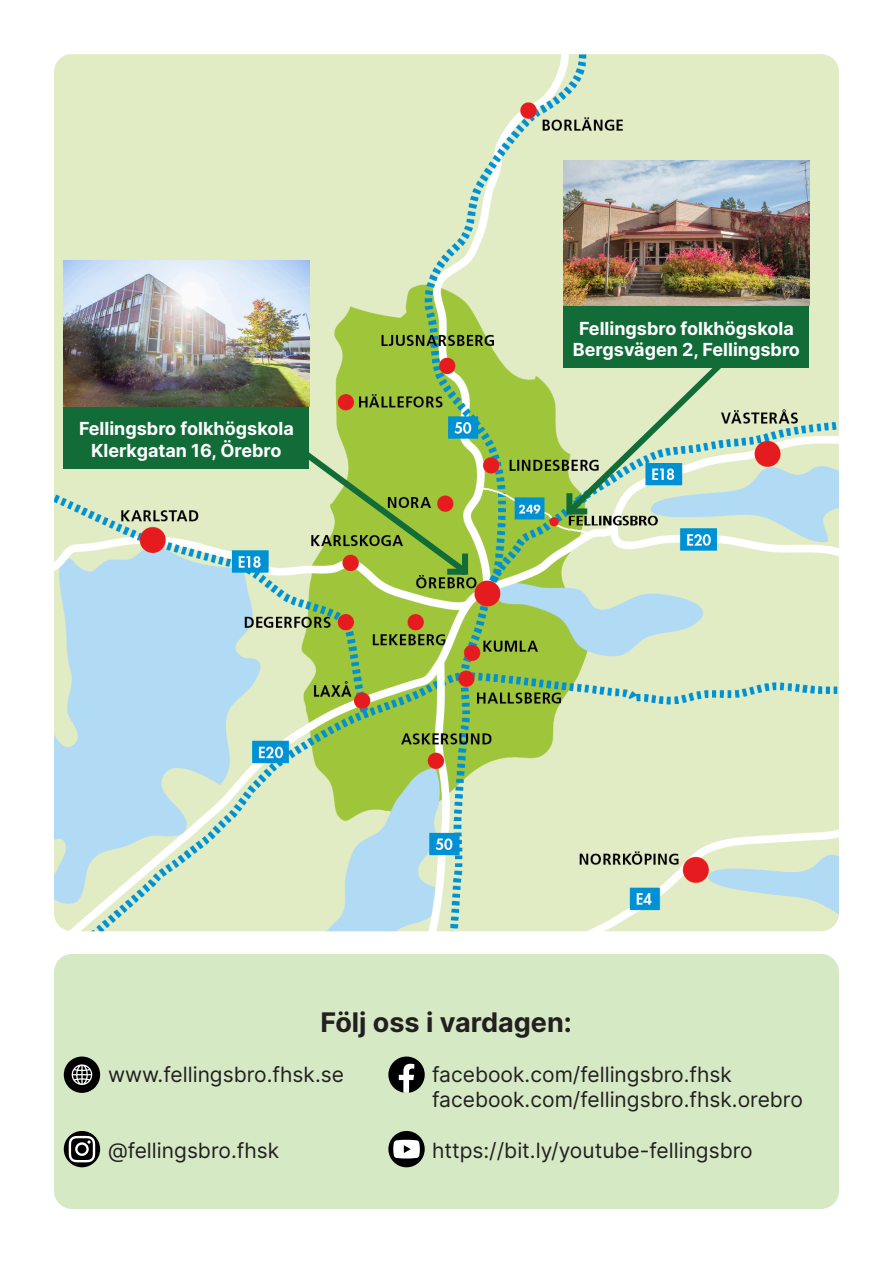
<style>
.page{position:relative;width:893px;height:1263px;background:#fff}
.page>*{position:absolute;margin:0;border:0;box-sizing:border-box;transform-origin:0 0}
.t1{font:700 27px "Inter";color:#231f20}
.t2{font:21px "Inter";color:#231f20}
.t3{font:700 18px "Inter";color:#fff}
</style>
<div class="page">
<img style="left:54px;top:54px;width:785px;height:877px">
<div style="left:54px;top:954px;width:785px;height:255px;background:#d5e9c5;border-radius:18px"></div>
<svg style="left:64px;top:1056px;width:36px;height:37px"></svg>
<svg style="left:64px;top:1131px;width:36px;height:36px"></svg>
<svg style="left:69px;top:1136px;width:26px;height:26px"></svg>
<div style="left:388px;top:1056px;width:37px;height:37px;background:#000;border-radius:50%"></div>
<svg style="left:399px;top:1064px;width:15px;height:29px"></svg>
<div style="left:388px;top:1131px;width:37px;height:36px;background:#000;border-radius:50%"></div>
<svg style="left:393px;top:1140px;width:27px;height:18px"></svg>
<div style="left:564px;top:306px;width:245px;height:62px;background:#116c38"></div>
<svg style="left:560px;top:355px;width:170px;height:166px;background:#b5d2b2"></svg>
<div style="left:566px;top:493px;width:6px;height:21px;background:#116c38"></div>
<div style="left:569px;top:508px;width:18px;height:6px;background:#116c38"></div>
<svg style="left:279px;top:432px;width:196px;height:149px;background:#a8c561"></svg>
<div style="left:462px;top:553px;width:6px;height:22px;background:#116c38"></div>
<div style="left:447px;top:569px;width:18px;height:6px;background:#116c38"></div>
<div style="left:64px;top:406px;width:245px;height:63px;background:#116c38"></div>
<img style="left:64px;top:261px;width:245px;height:145px">
<img style="left:564px;top:160px;width:245px;height:146px">
<p class="t3" style="left:79px;top:415px;width:216px">Fellingsbro folkhögskola</p>
<p class="t3" style="left:91px;top:437px;width:192px">Klerkgatan 16, Örebro</p>
<p class="t3" style="left:579px;top:315px;width:216px">Fellingsbro folkhögskola</p>
<p class="t3" style="left:573px;top:336px;width:228px">Bergsvägen 2, Fellingsbro</p>
<p class="t1" style="left:321px;top:1001px;width:253px">Följ oss i vardagen:</p>
<p class="t2" style="left:108px;top:1059px;width:237px">www.fellingsbro.fhsk.se</p>
<p class="t2" style="left:432px;top:1059px;width:301px">facebook.com/fellingsbro.fhsk</p>
<p class="t2" style="left:432px;top:1084px;width:372px">facebook.com/fellingsbro.fhsk.orebro</p>
<p class="t2" style="left:108px;top:1135px;width:173px">@fellingsbro.fhsk</p>
<p class="t2" style="left:432px;top:1135px;width:322px">https://bit.ly/youtube-fellingsbro</p>
</div>
